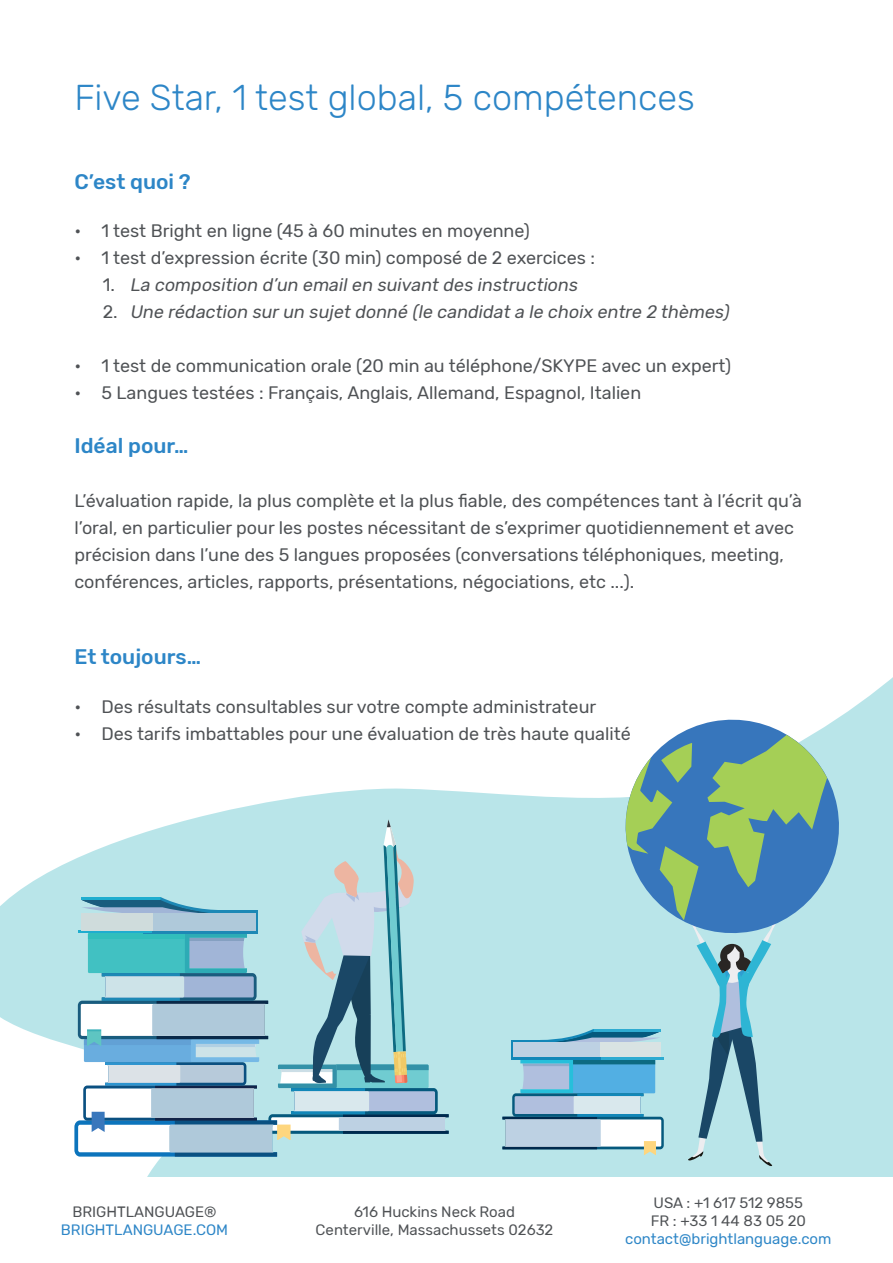
<style>
.page{position:relative;width:893px;height:1263px;background:#fff}
.page>*{position:absolute;margin:0;border:0;box-sizing:border-box;transform-origin:0 0}
.t1{font:300 36px "Rubik";color:#2d86c7}
.t2{font:500 21px "Rubik";color:#2d86c7}
.t3{font:18px/27px "Rubik";color:#4f5255}
.t4{font:italic 18px "Rubik";color:#4f5255}
.t5{font:15px "Rubik";color:#4f5255}
.t6{font:15px "Rubik";color:#2d86c7}
.s1{font-style:normal}
</style>
<div class="page">
<svg style="left:0;top:677px;width:893px;height:500px"></svg>
<svg style="left:74px;top:819px;width:375px;height:337px;background:#a4cdd8"></svg>
<svg style="left:617px;top:711px;width:231px;height:231px"></svg>
<svg style="left:502px;top:735px;width:325px;height:432px;background:#9dcacf"></svg>
<p class="t1" style="left:74px;top:78px;width:622px">Five Star, 1 test global, 5 compétences</p>
<p class="t2" style="left:74px;top:169px;width:118px">C’est quoi ?</p>
<p class="t3" style="left:74px;top:218px;width:457px">• 1 test Bright en ligne (45 à 60 minutes en moyenne)</p>
<p class="t3" style="left:74px;top:245px;width:522px">• 1 test d’expression écrite (30 min) composé de 2 exercices :</p>
<p class="t4" style="left:103px;top:275px;width:480px"><span class="s1">1 .</span> La composition d’un emailen suivant des instructions</p>
<p class="t4" style="left:103px;top:302px;width:631px"><span class="s1">2 .</span> Une rédaction surun sujet donné (le candidat a le choix entre 2 thèmes)</p>
<p class="t3" style="left:74px;top:353px;width:658px">• 1 test de communication orale (20 min au téléphone/SKYPE avec un expert)</p>
<p class="t3" style="left:74px;top:380px;width:568px">• 5 Langues testées : Français, Anglais, Allemand, Espagnol, Italien</p>
<p class="t2" style="left:74px;top:434px;width:116px">Idéal pour…</p>
<p class="t3" style="left:74px;top:488px;width:729px">L’évaluation rapide, la plus complète et la plus fiable, des compétences tant à l’écrit qu’à l’oral, en particulier pour les postes nécessitant de s’exprimer quotidiennement et avec précision dans l’une des 5 langues proposées (conversations téléphoniques, meeting, conférences, articles, rapports, présentations, négociations, etc ...).</p>
<p class="t2" style="left:74px;top:644px;width:128px">Et toujours…</p>
<p class="t3" style="left:74px;top:693px;width:523px">• Des résultats consultables sur votre compte administrateur</p>
<p class="t3" style="left:74px;top:720px;width:558px">• Des tarifs imbattables pour une évaluation de très haute qualité</p>
<p class="t5" style="left:72px;top:1203px;width:146px">BRIGHTLANGUAGE®</p>
<p class="t6" style="left:61px;top:1221px;width:169px">BRIGHTLANGUAGE.COM</p>
<p class="t5" style="left:354px;top:1203px;width:163px">616 Huckins Neck Road</p>
<p class="t5" style="left:316px;top:1221px;width:239px">Centerville, Massachussets 02632</p>
<p class="t5" style="left:654px;top:1194px;width:151px">USA : +1 617 512 9855</p>
<p class="t5" style="left:651px;top:1212px;width:157px">FR : +33 1 44 83 05 20</p>
<p class="t6" style="left:625px;top:1230px;width:208px">contact@brightlanguage.com</p>
</div>
